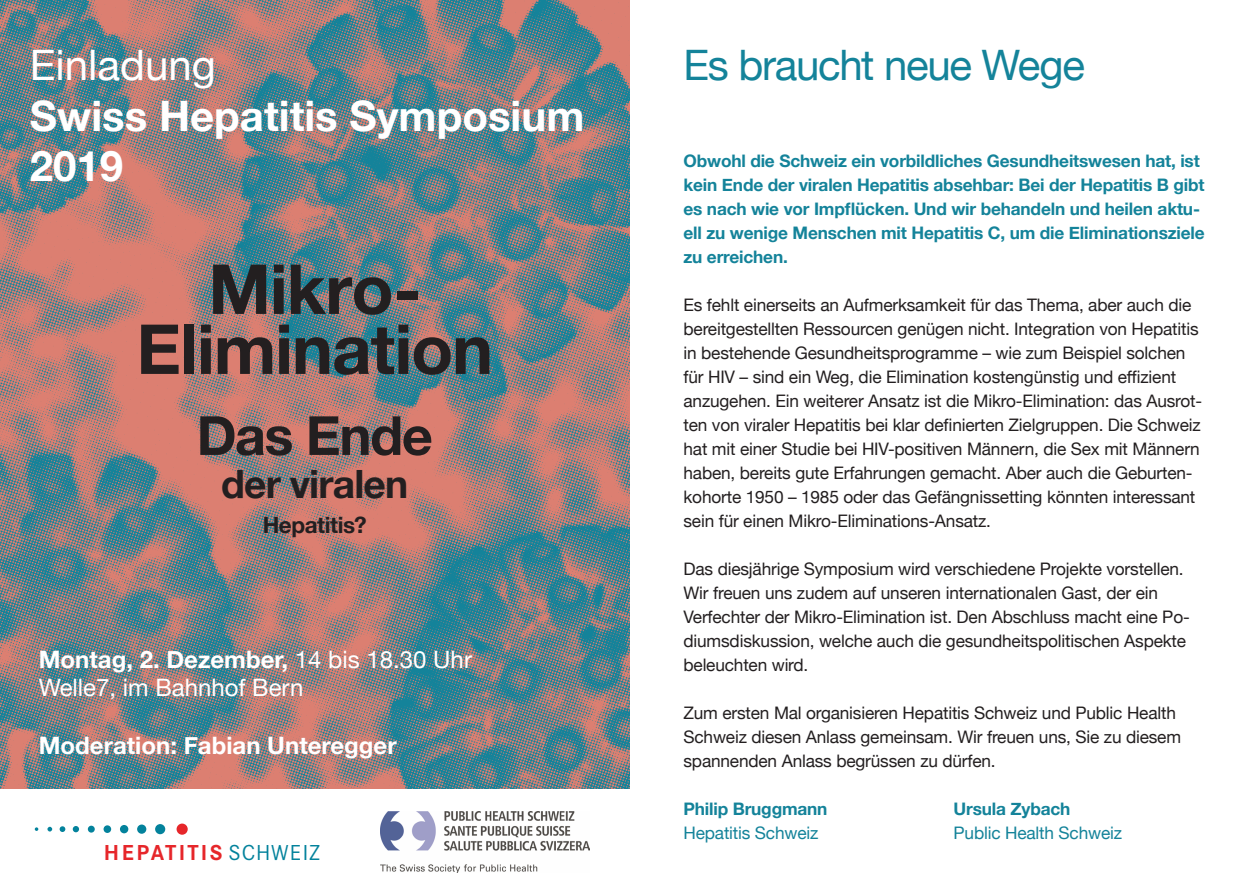
<style>
.page{position:relative;width:1259px;height:893px;background:#fff}
.page>*{position:absolute;margin:0;border:0;box-sizing:border-box;transform-origin:0 0}
.t1{font:700 69px "Helvetica Neue";letter-spacing:-.015em;color:#231f20}
.t2{font:700 54px "Helvetica Neue";letter-spacing:-.025em;color:#231f20}
.t3{font:700 42px/50.4px "Helvetica Neue";color:#fff}
.t4{font:42px "Helvetica Neue";letter-spacing:-.03em;color:#14839a}
.t5{font:42px "Helvetica Neue";color:#fff}
.t6{font:700 39px "Helvetica Neue";letter-spacing:-.02em;color:#231f20}
.t7{font:700 24px "Helvetica Neue";color:#fff}
.t8{font:24px "Helvetica Neue";color:#fff}
.t9{font:700 22.5px "Helvetica Neue";letter-spacing:-.02em;color:#231f20}
.t10{font:700 21.3px "Corporate SBQ";letter-spacing:.1em;color:#e6262a}
.Lauftext{font:17.25px/24px "Helvetica Neue";letter-spacing:-.01em;color:#231f20}
.Lauftext-2{font:700 17.25px/24px "Helvetica Neue";letter-spacing:-.01em;color:#14839a}
.Lauftext-3{font:17.25px "Helvetica Neue";letter-spacing:-.01em;color:#14839a}
.s1{font-weight:400}
.s2{font-weight:400;color:#03829c}
</style>
<div class="page">
<img style="left:0;top:0;width:629px;height:789px">
<svg style="left:35px;top:827px;width:3px;height:4px"></svg>
<svg style="left:47px;top:827px;width:5px;height:4px"></svg>
<svg style="left:60px;top:826px;width:5px;height:6px"></svg>
<svg style="left:73px;top:826px;width:6px;height:6px"></svg>
<div style="left:88px;top:826px;width:7px;height:7px;background:#03829c;border-radius:50%"></div>
<div style="left:104px;top:825px;width:7px;height:8px;background:#03829c;border-radius:50%"></div>
<div style="left:120px;top:825px;width:8px;height:8px;background:#03829c;border-radius:50%"></div>
<div style="left:137px;top:824px;width:9px;height:10px;background:#03829c;border-radius:50%"></div>
<div style="left:155px;top:824px;width:10px;height:10px;background:#03829c;border-radius:50%"></div>
<div style="left:177px;top:824px;width:11px;height:11px;background:#e6262a;border-radius:50%"></div>
<img style="left:380px;top:811px;width:209px;height:61px">
<p class="t5" style="left:30px;top:35px;width:187px">Einladung</p>
<p class="t3" style="left:30px;top:92px;width:556px">Swiss Hepatitis Symposium<br>2019</p>
<p class="t1" style="left:208px;top:235px;width:214px">Mikro-</p>
<p class="t1" style="left:136px;top:295px;width:358px">Elimination</p>
<p class="t2" style="left:197px;top:393px;width:238px">Das Ende</p>
<p class="t6" style="left:221px;top:454px;width:189px">der viralen</p>
<p class="t9" style="left:263px;top:507px;width:105px">Hepatitis?</p>
<p class="t7" style="left:39px;top:640px;width:435px">Montag, 2. Dezember, <span class="s1">14 bis 18.30 Uhr</span></p>
<p class="t8" style="left:39px;top:671px;width:266px">Welle7, im Bahnhof Bern</p>
<p class="t7" style="left:39px;top:727px;width:359px">Moderation: Fabian Unteregger</p>
<p class="t10" style="left:104px;top:840px;width:218px">HEPATITIS <span class="s2">SCHWEIZ</span></p>
<p class="t4" style="left:683px;top:35px;width:403px">Es braucht neue Wege</p>
<p class="Lauftext-2" style="left:683px;top:149px;width:523px">Obwohl die Schweiz ein vorbildliches Gesundheitswesen hat, ist kein Ende der viralen Hepatitis absehbar: Bei der Hepatitis B gibt es nach wie vor Impflücken. Und wir behandeln und heilen aktu&shy;ell zu wenige Menschen mit Hepatitis C, um die Eliminationsziele zu erreichen.</p>
<p class="Lauftext" style="left:683px;top:294px;width:520px">Es fehlt einerseits an Aufmerksamkeit für das Thema, aber auch die bereitgestellten Ressourcen genügen nicht. Integration von Hepatitis in bestehende Gesundheitsprogramme – wie zum Beispiel solchen für HIV – sind ein Weg, die Elimination kostengünstig und effizient anzugehen. Ein weiterer Ansatz ist die Mikro-Elimination: das Ausrot&shy;ten von viraler Hepatitis bei klar definierten Zielgruppen. Die Schweiz hat mit einer Studie bei HIV-positiven Männern, die Sex mit Männern haben, bereits gute Erfahrungen gemacht. Aber auch die Geburten&shy;kohorte 1950 – 1985 oder das Gefängnissetting könnten interessant sein für einen Mikro-Eliminations-Ansatz.</p>
<p class="Lauftext" style="left:683px;top:558px;width:508px">Das diesjährige Symposium wird verschiedene Projekte vorstellen.<br>Wir freuen uns zudem auf unseren internationalen Gast, der ein Verfechter der Mikro-Elimination ist. Den Abschluss macht eine Po&shy;diumsdiskussion, welche auch die gesundheitspolitischen Aspekte beleuchten wird.</p>
<p class="Lauftext" style="left:683px;top:702px;width:499px">Zum ersten Mal organisieren Hepatitis Schweiz und Public Health<br>Schweiz diesen Anlass gemeinsam. Wir freuen uns, Sie zu diesem spannenden Anlass begrüssen zu dürfen.</p>
<p class="Lauftext-2" style="left:683px;top:797px;width:145px">Philip Bruggmann</p>
<p class="Lauftext-2" style="left:953px;top:797px;width:118px">Ursula Zybach</p>
<p class="Lauftext-3" style="left:683px;top:820px;width:136px">Hepatitis Schweiz</p>
<p class="Lauftext-3" style="left:953px;top:820px;width:170px">Public Health Schweiz</p>
</div>
